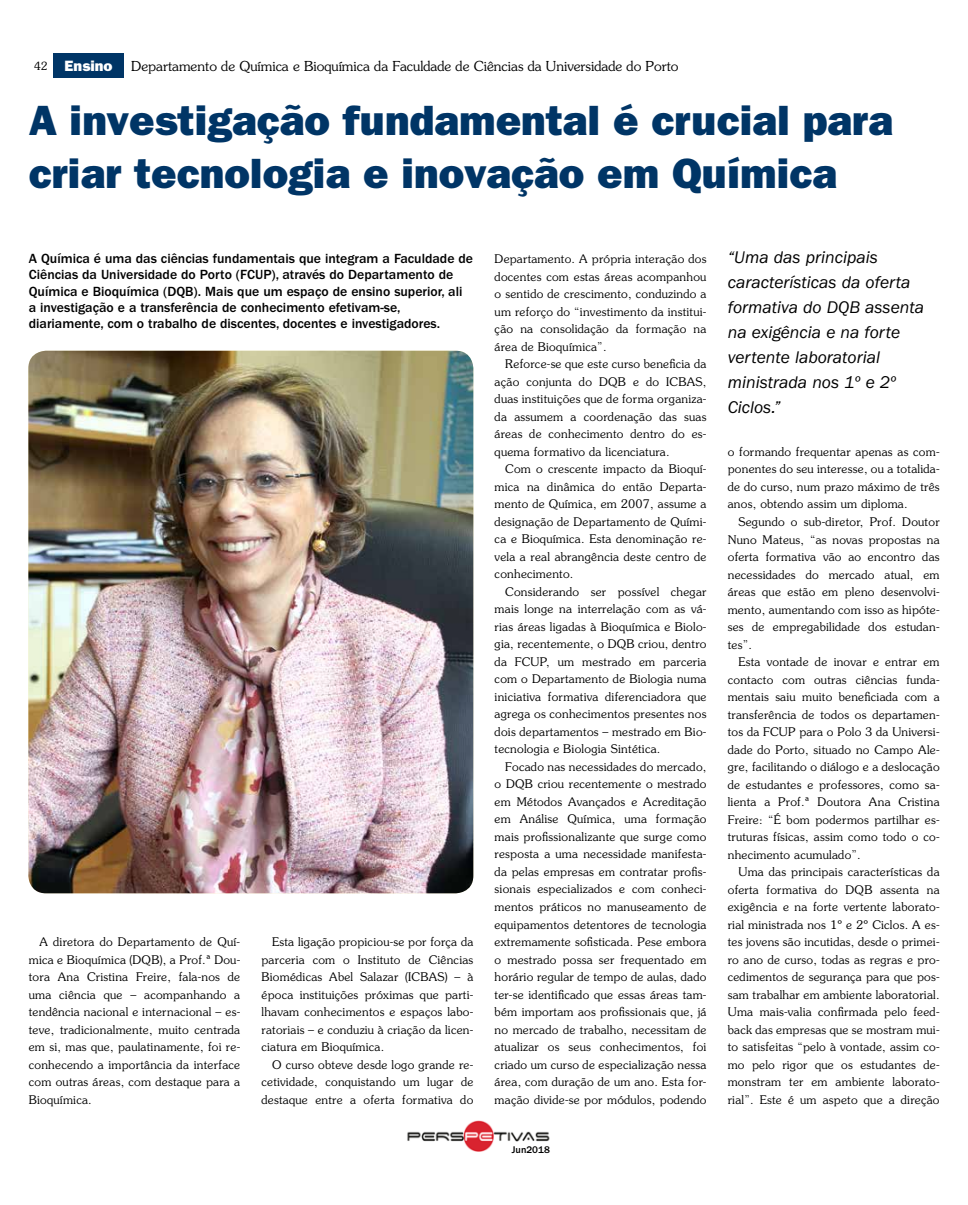
<style>
.page{position:relative;width:968px;height:1205px;background:#fff}
.page>*{position:absolute;margin:0;border:0;box-sizing:border-box;transform-origin:0 0}
.t1{font:42.5px/52.5px "ITC Franklin Gothic Std Hvy";color:#003566}
.t2{font:italic 17.5px/25px "ITC Franklin Gothic Std";color:#000}
.t3{font:500 13.75px/16.2px "ITC Franklin Gothic Std";color:#000}
.t4{font:300 13.75px "Souvenir Std";color:#000}
.t5{font:300 11.88px/17.5px "Souvenir Std";letter-spacing:.02em;color:#000;text-align:justify}
.t6{font:500 10px "ITC Franklin Gothic Std";color:#000}
.s1{font-size:11.25px}
.s2{font-family:"ITC Franklin Gothic Std Hvy";font-weight:400;font-size:15px;color:#fff}
</style>
<div class="page">
<div style="left:53px;top:53px;width:71px;height:25px;background:#003566"></div>
<img style="left:407px;top:1121px;width:143px;height:31px">
<img style="left:28px;top:351px;width:445px;height:542px">
<p class="t4" style="left:34px;top:58px;width:646px"><span class="s1">42</span> <span class="s2">Ensino</span> Departamento de Química e Bioquímica da Faculdade de Ciências da Universidade do Porto</p>
<h1 class="t1" style="left:29px;top:94px;width:865px">A investigação fundamental é crucial para criar tecnologia e inovação em Química</h1>
<p class="t3" style="left:29px;top:251px;width:446px">A Química é uma das ciências fundamentais que integram a Faculdade de Ciências da Universidade do Porto (FCUP), através do Departamento de Química e Bioquímica (DQB). Mais que um espaço de ensino superior, ali a investigação e a transferência de conhecimento efetivam-se, diariamente, com o trabalho de discentes, docentes e investigadores.</p>
<p class="t5" style="left:29px;top:933px;width:213px;text-indent:11px">A diretora do Departamento de Quí&shy;mica e Bioquímica (DQB), a Prof.ª Dou&shy;tora Ana Cristina Freire, fala-nos de uma ciência que – acompanhando a tendência nacional e internacional – es&shy;teve, tradicionalmente, muito centrada em si, mas que, paulatinamente, foi re&shy;conhecendo a importância da interface com outras áreas, com destaque para a Bioquímica.</p>
<p class="t5" style="left:261px;top:933px;width:213px;text-indent:11px">Esta ligação propiciou-se por força da parceria com o Instituto de Ciências Biomédicas Abel Salazar (ICBAS) – à época instituições próximas que parti&shy;lhavam conhecimentos e espaços labo&shy;ratoriais – e conduziu à criação da licen&shy;ciatura em Bioquímica.</p>
<p class="t5" style="left:261px;top:1056px;width:213px;text-indent:11px">O curso obteve desde logo grande re&shy;cetividade, conquistando um lugar de destaque entre a oferta formativa do</p>
<p class="t5" style="left:494px;top:250px;width:213px">Departamento. A própria interação dos docentes com estas áreas acompanhou o sentido de crescimento, conduzindo a um reforço do “investimento da institui&shy;ção na consolidação da formação na área de Bioquímica”.</p>
<p class="t5" style="left:494px;top:355px;width:213px;text-indent:11px">Reforce-se que este curso beneficia da ação conjunta do DQB e do ICBAS, duas instituições que de forma organiza&shy;da assumem a coordenação das suas áreas de conhecimento dentro do es&shy;quema formativo da licenciatura.</p>
<p class="t5" style="left:494px;top:460px;width:213px;text-indent:11px">Com o crescente impacto da Bioquí&shy;mica na dinâmica do então Departa&shy;mento de Química, em 2007, assume a designação de Departamento de Quími&shy;ca e Bioquímica. Esta denominação re&shy;vela a real abrangência deste centro de conhecimento.</p>
<p class="t5" style="left:494px;top:583px;width:213px;text-indent:11px">Considerando ser possível chegar mais longe na interrelação com as vá&shy;rias áreas ligadas à Bioquímica e Biolo&shy;gia, recentemente, o DQB criou, dentro da FCUP, um mestrado em parceria com o Departamento de Biologia numa iniciativa formativa diferenciadora que agrega os conhecimentos presentes nos dois departamentos – mestrado em Bio&shy;tecnologia e Biologia Sintética.</p>
<p class="t5" style="left:494px;top:758px;width:213px;text-indent:11px">Focado nas necessidades do mercado, o DQB criou recentemente o mestrado em Métodos Avançados e Acreditação em Análise Química, uma formação mais profissionalizante que surge como resposta a uma necessidade manifesta&shy;da pelas empresas em contratar profis&shy;sionais especializados e com conheci&shy;mentos práticos no manuseamento de equipamentos detentores de tecnologia extremamente sofisticada. Pese embora o mestrado possa ser frequentado em horário regular de tempo de aulas, dado ter-se identificado que essas áreas tam&shy;bém importam aos profissionais que, já no mercado de trabalho, necessitam de atualizar os seus conhecimentos, foi criado um curso de especialização nessa área, com duração de um ano. Esta for&shy;mação divide-se por módulos, podendo</p>
<p class="t6" style="left:512px;top:1144px;width:39px">Jun2018</p>
<h2 class="t2" style="left:727px;top:245px;width:198px">“Uma das principais características da oferta formativa do DQB assenta na exigência e na forte vertente laboratorial ministrada nos 1º e 2º<br>Ciclos.”</h2>
<p class="t5" style="left:727px;top:443px;width:213px">o formando frequentar apenas as com&shy;ponentes do seu interesse, ou a totalida&shy;de do curso, num prazo máximo de três anos, obtendo assim um diploma.</p>
<p class="t5" style="left:727px;top:513px;width:213px;text-indent:11px">Segundo o sub-diretor, Prof. Doutor Nuno Mateus, “as novas propostas na oferta formativa vão ao encontro das necessidades do mercado atual, em áreas que estão em pleno desenvolvi&shy;mento, aumentando com isso as hipóte&shy;ses de empregabilidade dos estudan&shy;tes”.</p>
<p class="t5" style="left:727px;top:653px;width:213px;text-indent:11px">Esta vontade de inovar e entrar em contacto com outras ciências funda&shy;mentais saiu muito beneficiada com a transferência de todos os departamen&shy;tos da FCUP para o Polo 3 da Universi&shy;dade do Porto, situado no Campo Ale&shy;gre, facilitando o diálogo e a deslocação de estudantes e professores, como sa&shy;lienta a Prof.ª Doutora Ana Cristina Freire: “É bom podermos partilhar es&shy;truturas físicas, assim como todo o co&shy;nhecimento acumulado”.</p>
<p class="t5" style="left:727px;top:863px;width:213px;text-indent:11px">Uma das principais características da oferta formativa do DQB assenta na exigência e na forte vertente laborato&shy;rial ministrada nos 1º e 2º Ciclos. A es&shy;tes jovens são incutidas, desde o primei&shy;ro ano de curso, todas as regras e pro&shy;cedimentos de segurança para que pos&shy;sam trabalhar em ambiente laboratorial.<br>Uma mais-valia confirmada pelo feed&shy;back das empresas que se mostram mui&shy;to satisfeitas “pelo à vontade, assim co&shy;mo pelo rigor que os estudantes de&shy;monstram ter em ambiente laborato&shy;rial”. Este é um aspeto que a direção</p>
</div>
